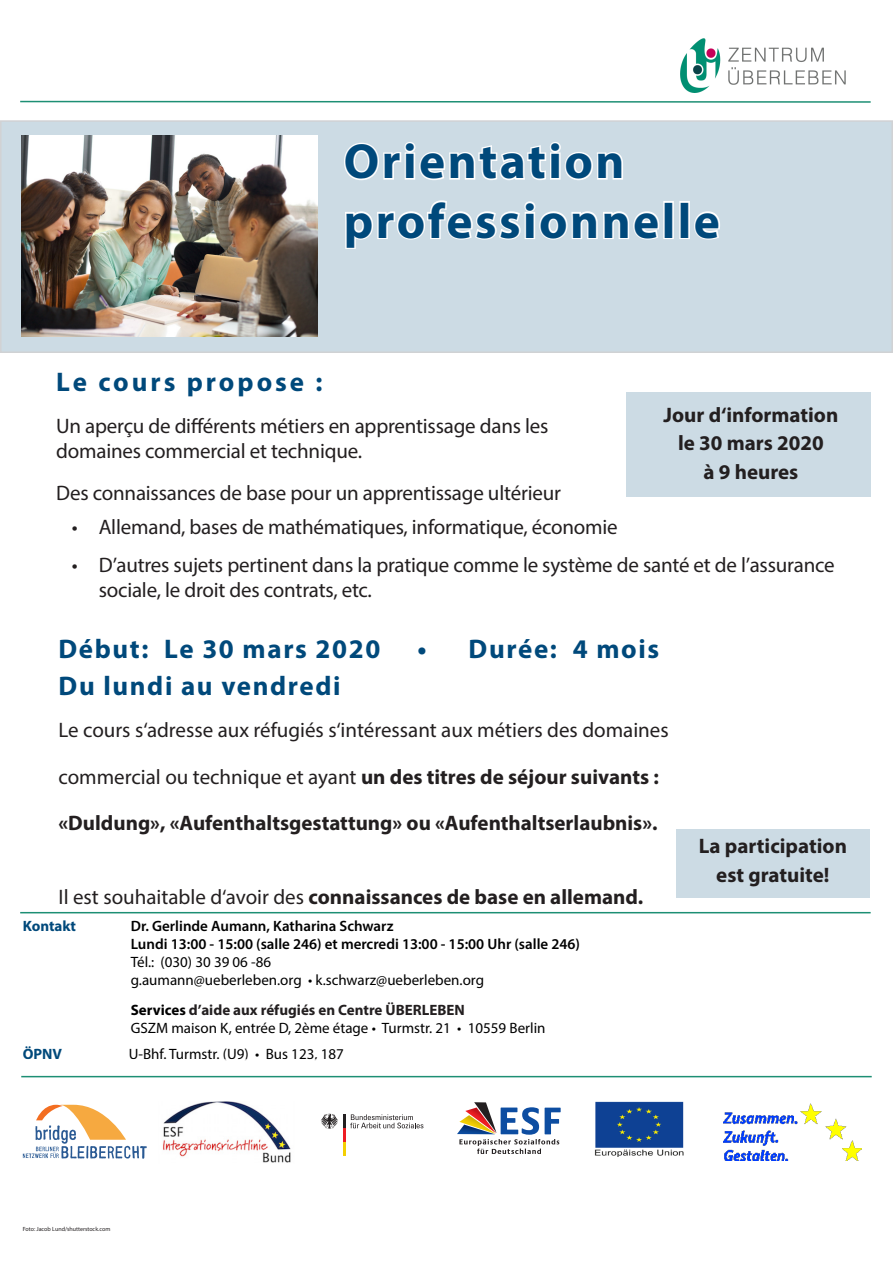
<style>
.page{position:relative;width:893px;height:1263px;background:#fff}
.page>*{position:absolute;margin:0;border:0;box-sizing:border-box;transform-origin:0 0}
.t1{font:700 49.5px/59.4px "Myriad Pro";letter-spacing:.05em;color:#00497b}
.t2{font:700 27px "Myriad Pro";letter-spacing:.06em;color:#00497b}
.t3{font:700 27px "Myriad Pro";letter-spacing:.11em;color:#00497b}
.t4{font:21px/25.2px "Myriad Pro";letter-spacing:-.01em;color:#231f20}
.t5{font:700 21px "Myriad Pro";color:#231f20}
.t6{font:600 15px/18px "Myriad Pro";color:#000}
.t7{font:15px/18px "Myriad Pro";color:#000}
.t8{font:700 15px "Myriad Pro";color:#00497b}
.t9{font:6px "Myriad Pro";color:#231f20}
.s1{font-weight:700}
.s2{font-weight:400}
.s3{font-weight:700;color:#231f20}
</style>
<div class="page">
<div style="left:1px;top:121px;width:891px;height:231px;background:#ccdbe4"></div>
<div style="left:0;top:120px;width:893px;height:233px;border:2px solid #d1d2d4"></div>
<img style="left:680px;top:38px;width:166px;height:55px">
<hr style="left:20px;top:101px;width:851px;height:2px;background:#1d8f74">
<hr style="left:21px;top:1076px;width:851px;height:1px;background:#1d8f74">
<hr style="left:20px;top:912px;width:851px;height:1px;background:#1d8f74">
<img style="left:22px;top:135px;width:296px;height:201px">
<svg style="left:344px;top:142px;width:279px;height:38px"></svg>
<svg style="left:345px;top:200px;width:315px;height:49px"></svg>
<div style="left:663px;top:201px;width:11px;height:38px;border:3px solid #fff"></div>
<div style="left:679px;top:201px;width:11px;height:38px;border:3px solid #fff"></div>
<svg style="left:694px;top:211px;width:26px;height:29px"></svg>
<img style="left:594px;top:1101px;width:90px;height:55px">
<svg style="left:23px;top:1105px;width:124px;height:54px"></svg>
<svg style="left:321px;top:1114px;width:102px;height:42px"></svg>
<svg style="left:457px;top:1102px;width:104px;height:52px"></svg>
<img style="left:163px;top:1101px;width:128px;height:62px">
<div style="left:676px;top:829px;width:194px;height:69px;background:#ccdbe4"></div>
<img style="left:724px;top:1103px;width:137px;height:58px">
<div style="left:626px;top:392px;width:245px;height:104px;background:#ccdbe4"></div>
<p class="t1" style="left:344px;top:130px;width:378px">Orientation professionnelle</p>
<p class="t3" style="left:56px;top:364px;width:268px">Le cours propose :</p>
<p class="t4" style="left:56px;top:413px;width:494px">Un aperçu de différents métiers en apprentissage dans les domaines commercial et technique.</p>
<p class="t4" style="left:56px;top:480px;width:506px">Des connaissances de base pour un apprentissage ultérieur</p>
<p class="t4" style="left:72px;top:514px;width:548px">• Allemand, bases de mathématiques, informatique, économie</p>
<p class="t4" style="left:99px;top:552px;width:737px;text-indent:-27px">• D’autres sujets pertinent dans la pratique comme le système de santé et de l’assurance sociale, le droit des contrats, etc.</p>
<p class="t5" style="left:663px;top:401px;width:176px">Jour d‘information</p>
<p class="t5" style="left:678px;top:430px;width:147px">le 30 mars 2020</p>
<p class="t5" style="left:703px;top:458px;width:96px">à 9 heures</p>
<p class="t2" style="left:58px;top:631px;width:323px">Début: Le 30 mars 2020</p>
<p class="t2" style="left:417px;top:631px;width:243px">• Durée: 4 mois</p>
<p class="t2" style="left:58px;top:668px;width:284px">Du lundi au vendredi</p>
<p class="t4" style="left:58px;top:717px;width:612px">Le cours s‘adresse aux réfugiés s‘intéressant aux métiers des domaines</p>
<p class="t4" style="left:58px;top:764px;width:602px">commercial ou technique et ayant <span class="s1">un des titres de séjour suivants :</span></p>
<p class="t5" style="left:58px;top:809px;width:601px">«Duldung», «Aufenthaltsgestattung» ou «Aufenthaltserlaubnis».</p>
<p class="t5" style="left:58px;top:883px;width:586px"><span class="s2">Il est souhaitable d‘avoir des</span> connaissances de base en allemand.</p>
<p class="t8" style="left:23px;top:916px;width:55px">Kontakt</p>
<p class="t6" style="left:131px;top:917px;width:451px">Dr. Gerlinde Aumann, Katharina Schwarz<br>Lundi 13:00 - 15:00 (salle 246) et mercredi 13:00 - 15:00 Uhr (salle 246)<br><span class="s2">Tél.: (030) 30 39 06 -86<br>g.aumann@ueberleben.org • k.schwarz@ueberleben.org</span></p>
<p class="t7" style="left:131px;top:1000px;width:416px"><span class="s1">Services</span> <span class="s3">d’aide aux réfugiés en Centre ÜBERLEBEN<br></span>GSZM maison K, entrée D, 2ème étage • Turmstr. 21 • 10559 Berlin</p>
<p class="t8" style="left:23px;top:1044px;width:41px">ÖPNV</p>
<p class="t7" style="left:129px;top:1045px;width:216px">U-Bhf. Turmstr. (U9) • Bus 123, 187</p>
<p class="t5" style="left:699px;top:833px;width:150px">La participation</p>
<p class="t5" style="left:716px;top:861px;width:115px">est gratuite!</p>
<p class="t9" style="left:23px;top:1226px;width:89px">Foto: Jacob Lund/shutterstock.com</p>
</div>
